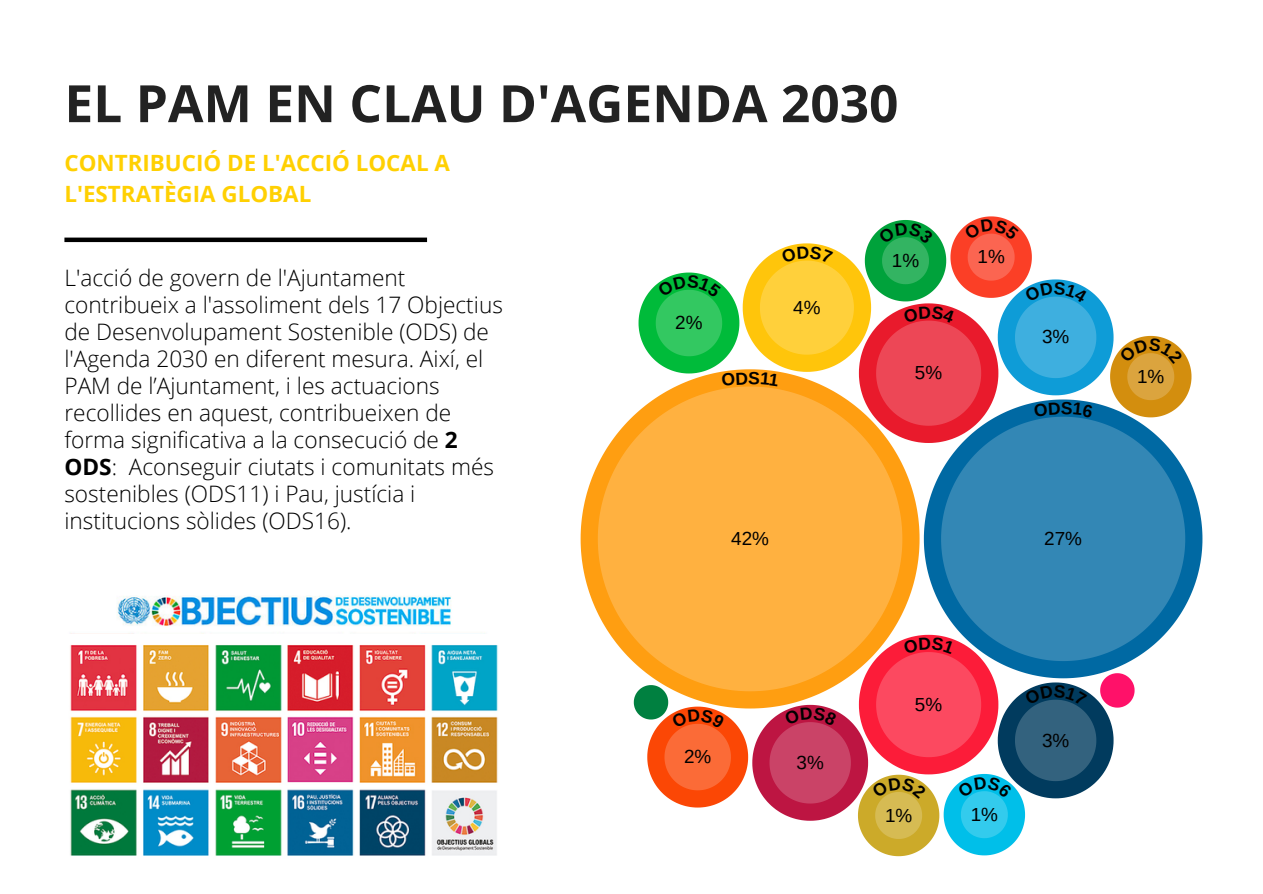
<style>
.page{position:relative;width:1263px;height:894px;background:#fff}
.page>*{position:absolute;margin:0;border:0;box-sizing:border-box;transform-origin:0 0}
.t1{font:700 51.45px "Open Sans";color:#222}
.t2{font:300 22.65px/27px "Open Sans";color:#000}
.t3{font:700 22.35px/30.5px "Open Sans";color:#ffd002}
.t4{font:18.9px "Arimo";color:#000}
.s1{font-weight:700}
</style>
<div class="page">
<svg style="left:581px;top:464px;width:338px;height:241px"></svg>
<svg style="left:924px;top:471px;width:278px;height:136px;fill:#0069a3"></svg>
<svg style="left:598px;top:411px;width:304px;height:280px;fill:#ffb140"></svg>
<svg style="left:941px;top:443px;width:244px;height:216px;fill:#3387b5"></svg>
<img style="left:117px;top:596px;width:334px;height:30px">
<div style="left:64px;top:237px;width:363px;height:5px;background:#000"></div>
<img style="left:70px;top:645px;width:428px;height:211px">
<svg style="left:634px;top:634px;width:500px;height:221px"></svg>
<svg style="left:638px;top:216px;width:553px;height:227px"></svg>
<h1 class="t1" style="left:64px;top:67px;width:835px">EL PAM EN CLAU D'AGENDA 2030</h1>
<h2 class="t3" style="left:64px;top:147px;width:387px">CONTRIBUCIÓ DE L'ACCIÓ LOCAL A<br>L'ESTRATÈGIA GLOBAL</h2>
<p class="t2" style="left:64px;top:263px;width:440px">L'acció de govern de l'Ajuntament contribueix a l'assoliment dels 17 Objectius de Desenvolupament Sostenible (ODS) de l'Agenda 2030 en diferent mesura. Així, el PAM de l’Ajuntament, i les actuacions recollides en aquest, contribueixen de forma significativa a la consecució de <span class="s1">2<br>ODS</span>: Aconseguir ciutats i comunitats més sostenibles (ODS11) i Pau, justícia i institucions sòlides (ODS16).</p>
<p class="t4" style="left:675px;top:312px;width:29px">2%</p>
<p class="t4" style="left:793px;top:296px;width:29px">4%</p>
<p class="t4" style="left:892px;top:249px;width:29px">1%</p>
<p class="t4" style="left:977px;top:246px;width:29px">1%</p>
<p class="t4" style="left:915px;top:362px;width:29px">5%</p>
<p class="t4" style="left:1042px;top:326px;width:29px">3%</p>
<p class="t4" style="left:731px;top:527px;width:39px">42%</p>
<p class="t4" style="left:1044px;top:527px;width:39px">27%</p>
<p class="t4" style="left:1137px;top:365px;width:29px">1%</p>
<p class="t4" style="left:684px;top:745px;width:29px">2%</p>
<p class="t4" style="left:796px;top:751px;width:29px">3%</p>
<p class="t4" style="left:915px;top:693px;width:29px">5%</p>
<p class="t4" style="left:885px;top:804px;width:29px">1%</p>
<p class="t4" style="left:971px;top:803px;width:29px">1%</p>
<p class="t4" style="left:1042px;top:729px;width:29px">3%</p>
</div>
